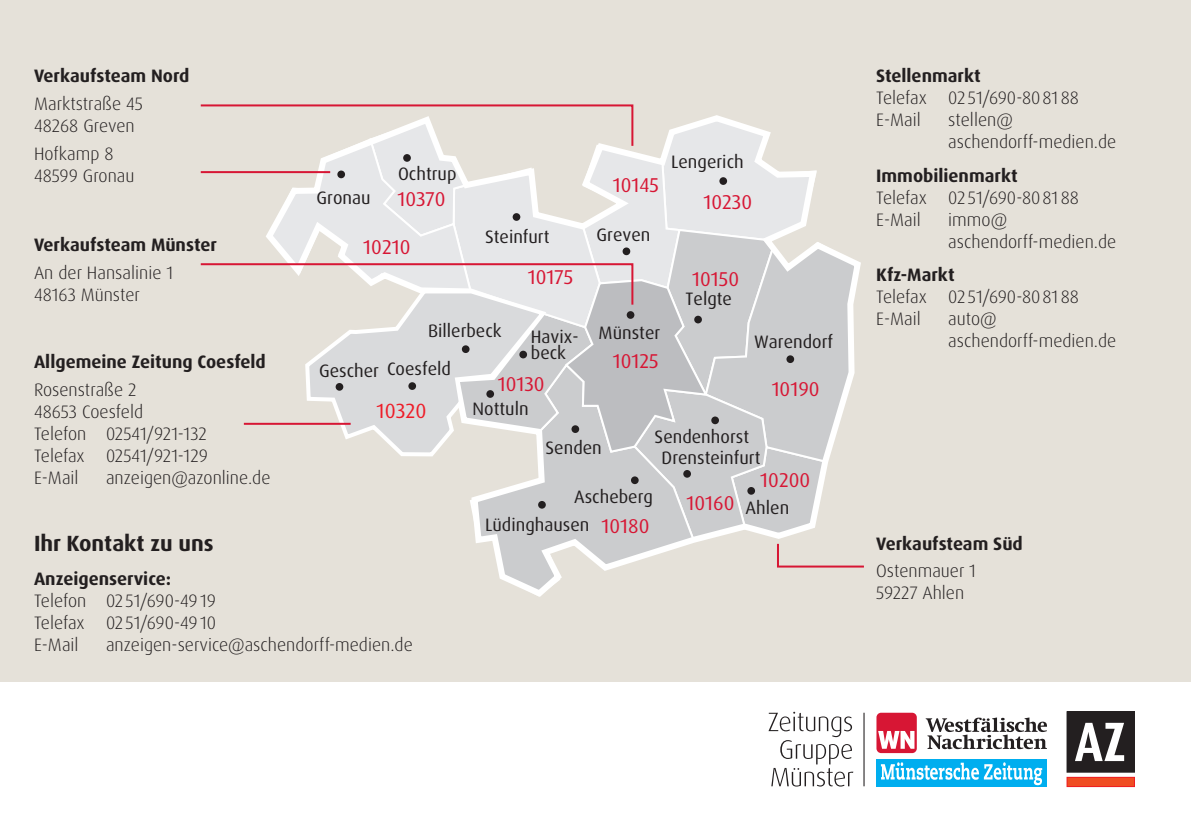
<style>
.page{position:relative;width:1191px;height:840px;background:#fff}
.page>*{position:absolute;margin:0;border:0;box-sizing:border-box;transform-origin:0 0}
.t1{font:700 22px "Dax Pro";color:#231f20}
.t2{font:20.6px "Dax Pro";color:#ee1c28}
.t3{font:20px "Dax Pro";color:#d71634}
.t4{font:300 18px/22px "Dax Pro";color:#231f20}
.t5{font:18px/19.4px "Dax Pro";color:#231f20}
.t6{font:700 18px "Dax Pro";color:#231f20}
</style>
<div class="page">
<div style="left:0;top:0;width:1191px;height:680px;background:#e5e1d9"></div>
<svg style="left:498px;top:568px;width:115px;height:29px"></svg>
<svg style="left:200px;top:104px;width:664px;height:464px"></svg>
<div style="left:876px;top:758px;width:171px;height:27px;background:#00aeef"></div>
<svg style="left:881px;top:762px;width:161px;height:22px"></svg>
<svg style="left:925px;top:717px;width:122px;height:31px"></svg>
<div style="left:876px;top:712px;width:40px;height:40px;background:#d71634;border-radius:5px"></div>
<svg style="left:878px;top:731px;width:36px;height:17px"></svg>
<svg style="left:768px;top:711px;width:85px;height:75px"></svg>
<hr style="left:863px;top:712px;width:1px;height:73px;background:#231f20">
<div style="left:1067px;top:711px;width:67px;height:60px;background:#231f20"></div>
<svg style="left:1075px;top:722px;width:49px;height:38px"></svg>
<div style="left:1067px;top:776px;width:67px;height:10px;background:#f04d22"></div>
<div style="left:1067px;top:776px;width:67px;height:10px;border:1px solid #ee1d23"></div>
<p class="t6" style="left:34px;top:64px;width:157px">Verkaufsteam Nord</p>
<p class="t4" style="left:34px;top:93px;width:110px">Marktstraße 45<br>48268 Greven</p>
<p class="t4" style="left:34px;top:142px;width:102px">Hofkamp 8<br>48599 Gronau</p>
<p class="t6" style="left:34px;top:233px;width:184px">Verkaufsteam Münster</p>
<p class="t4" style="left:34px;top:261px;width:141px">An der Hansalinie 1<br>48163 Münster</p>
<p class="t6" style="left:34px;top:350px;width:233px">Allgemeine Zeitung Coesfeld</p>
<p class="t4" style="left:34px;top:378px;width:175px">Rosenstraße 2<br>48653 Coesfeld<br>Telefon 02541/921-132<br>Telefax 02541/921-129<br>E-Mail</p>
<p class="t4" style="left:106px;top:466px;width:166px">anzeigen@azonline.de</p>
<p class="t5" style="left:316px;top:188px;width:55px">Gronau</p>
<p class="t5" style="left:398px;top:164px;width:60px">Ochtrup</p>
<p class="t3" style="left:397px;top:186px;width:50px">10370</p>
<p class="t3" style="left:363px;top:234px;width:49px">10210</p>
<p class="t5" style="left:485px;top:227px;width:66px">Steinfurt</p>
<p class="t3" style="left:613px;top:172px;width:48px">10145</p>
<p class="t5" style="left:596px;top:225px;width:55px">Greven</p>
<p class="t5" style="left:671px;top:152px;width:74px">Lengerich</p>
<p class="t3" style="left:703px;top:189px;width:50px">10230</p>
<p class="t3" style="left:528px;top:264px;width:47px">10175</p>
<p class="t3" style="left:692px;top:266px;width:48px">10150</p>
<p class="t5" style="left:685px;top:289px;width:48px">Telgte</p>
<p class="t5" style="left:319px;top:311px;width:184px;line-height:38.6px;text-indent:109px">Billerbeck<br>Gescher Coesfeld</p>
<p class="t5" style="left:472px;top:399px;width:58px">Nottuln</p>
<p class="t5" style="left:531px;top:323px;width:131px">Havix- Münster beck</p>
<p class="t5" style="left:754px;top:332px;width:80px">Warendorf</p>
<p class="t3" style="left:613px;top:348px;width:47px">10125</p>
<p class="t3" style="left:498px;top:370px;width:48px">10130</p>
<p class="t3" style="left:771px;top:376px;width:49px">10190</p>
<p class="t2" style="left:376px;top:397px;width:51px">10320</p>
<p class="t5" style="left:661px;top:425px;width:100px;line-height:21px;text-indent:-7px">Sendenhorst<br>Drensteinfurt</p>
<p class="t5" style="left:745px;top:498px;width:45px">Ahlen</p>
<p class="t5" style="left:545px;top:437px;width:58px">Senden</p>
<p class="t5" style="left:574px;top:487px;width:80px">Ascheberg</p>
<p class="t3" style="left:760px;top:467px;width:51px">10200</p>
<p class="t3" style="left:686px;top:489px;width:49px">10160</p>
<p class="t1" style="left:34px;top:529px;width:181px">Ihr Kontakt zu uns</p>
<p class="t6" style="left:34px;top:566px;width:139px">Anzeigenservice:</p>
<p class="t4" style="left:34px;top:589px;width:184px;text-align:justify">Telefon 02 51/690-4919<br>Telefax 02 51/690-4910<br>E-Mail</p>
<p class="t4" style="left:106px;top:633px;width:308px">anzeigen-service@aschendorff-medien.de</p>
<p class="t5" style="left:485px;top:514px;width:106px">Lüdinghausen</p>
<p class="t3" style="left:601px;top:512px;width:49px">10180</p>
<p class="t6" style="left:876px;top:64px;width:106px">Stellenmarkt</p>
<p class="t4" style="left:876px;top:87px;width:204px">Telefax 02 51/690-808188<br>E-Mail</p>
<p class="t4" style="left:948px;top:109px;width:170px">stellen@ aschendorff-medien.de</p>
<p class="t6" style="left:876px;top:164px;width:143px">Immobilienmarkt</p>
<p class="t4" style="left:876px;top:186px;width:204px">Telefax 02 51/690-808188<br>E-Mail</p>
<p class="t4" style="left:948px;top:208px;width:170px">immo@ aschendorff-medien.de</p>
<p class="t6" style="left:876px;top:263px;width:80px">Kfz-Markt</p>
<p class="t4" style="left:876px;top:286px;width:204px">Telefax 02 51/690-808188<br>E-Mail</p>
<p class="t4" style="left:948px;top:308px;width:170px">auto@ aschendorff-medien.de</p>
<p class="t6" style="left:876px;top:531px;width:148px">Verkaufsteam Süd</p>
<p class="t4" style="left:876px;top:560px;width:101px">Ostenmauer 1<br>59227 Ahlen</p>
</div>
